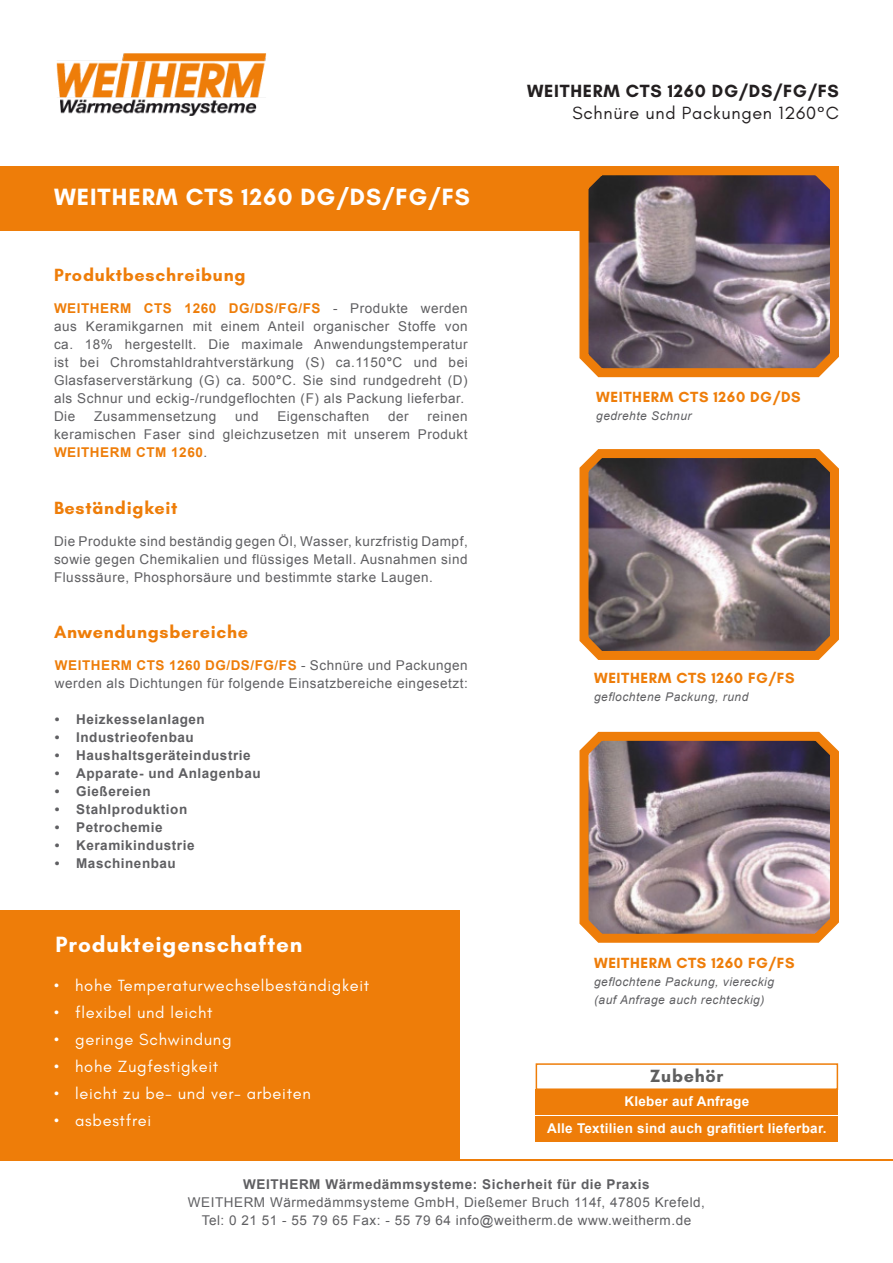
<style>
.page{position:relative;width:893px;height:1263px;background:#fff}
.page>*{position:absolute;margin:0;border:0;box-sizing:border-box;transform-origin:0 0}
.t1{font:700 24px "Glacial Indifference";letter-spacing:.04em;color:#fff}
.t2{font:700 22.5px "Glacial Indifference";letter-spacing:.04em;color:#fff}
.t3{font:700 18px "Glacial Indifference";letter-spacing:.04em;color:#ee7d09}
.t4{font:700 18px "Glacial Indifference";letter-spacing:.04em;color:#231f20}
.t5{font:18px "Glacial Indifference";letter-spacing:.04em;color:#231f20}
.t6{font:700 18px "Glacial Indifference";letter-spacing:.04em;color:#5f5f5f}
.t7{font:16.5px "Glacial Indifference";letter-spacing:.04em;color:#fff}
.t8{font:700 15px "Glacial Indifference";letter-spacing:.04em;color:#ee7d09}
.t9{font:13.5px/18px "Arial";letter-spacing:.04em;color:#5f5f62;text-align:justify}
.t10{font:700 13.5px "Arial";letter-spacing:.04em;color:#5f5f62}
.t11{font:700 13.5px "Arial";letter-spacing:.02em;color:#fff}
.t12{font:italic 12px "Arial";letter-spacing:.04em;color:#5f5f62}
.s1{font-weight:700;color:#ee7d09}
.s2{font-weight:700}
</style>
<div class="page">
<div style="left:0;top:166px;width:839px;height:65px;background:#ee7d09"></div>
<div style="left:0;top:910px;width:459px;height:248px;background:#ee7d09"></div>
<img style="left:56px;top:53px;width:211px;height:63px">
<hr style="left:0;top:1159px;width:893px;height:1px;background:#ee7d09">
<svg style="left:579px;top:175px;width:260px;height:203px;background:#806b6e"></svg>
<div style="left:536px;top:1089px;width:302px;height:26px;background:#ee7d09"></div>
<div style="left:536px;top:1116px;width:302px;height:25px;background:#ee7d09"></div>
<div style="left:536px;top:1063px;width:302px;height:27px;border:2px solid #ee7d09"></div>
<svg style="left:579px;top:449px;width:260px;height:211px;background:#826e66"></svg>
<svg style="left:579px;top:731px;width:260px;height:212px;background:#9f8682"></svg>
<p class="t1" style="left:54px;top:182px;width:417px">WEITHERM CTS 1260 DG/DS/FG/FS</p>
<p class="t3" style="left:54px;top:264px;width:193px">Produktbeschreibung</p>
<p class="t9" style="left:54px;top:300px;width:415px"><span class="s1">WEITHERM CTS 1260 DG/DS/FG/FS</span> - Produkte werden aus Keramikgarnen mit einem Anteil organischer Stoffe von ca. 18% hergestellt. Die maximale Anwendungstemperatur ist bei Chromstahldrahtverstärkung (S) ca.1150<span class="s2">°</span>C und bei Glasfaserverstärkung (G) ca. 500<span class="s2">°</span>C. Sie sind rundgedreht (D) als Schnur und eckig-/rundgeflochten (F) als Packung lieferbar.</p>
<p class="t9" style="left:54px;top:408px;width:23px">Die</p>
<p class="t9" style="left:94px;top:408px;width:124px">Zusammensetzung</p>
<p class="t9" style="left:235px;top:408px;width:25px">und</p>
<p class="t9" style="left:277px;top:408px;width:94px">Eigenschaften</p>
<p class="t9" style="left:388px;top:408px;width:22px">der</p>
<p class="t9" style="left:54px;top:408px;width:415px;text-indent:373px">reinen keramischen Faser sind gleichzusetzen mit unserem Produkt <span class="s1">WEITHERM CTM 1260</span>.</p>
<p class="t3" style="left:54px;top:497px;width:125px">Beständigkeit</p>
<p class="t9" style="left:54px;top:532px;width:415px">Die Produkte sind beständig gegen Öl, Wasser, kurzfristig Dampf, sowie gegen Chemikalien und flüssiges Metall. Ausnahmen sind Flusssäure, Phosphorsäure und bestimmte starke Laugen.</p>
<p class="t3" style="left:54px;top:620px;width:196px">Anwendungsbereiche</p>
<p class="t9" style="left:55px;top:656px;width:414px"><span class="s1">WEITHERM CTS 1260 DG/DS/FG/FS</span> - Schnüre und Packungen werden als Dichtungen für folgende Einsatzbereiche eingesetzt:</p>
<p class="t10" style="left:55px;top:710px;width:151px">• Heizkesselanlagen</p>
<p class="t10" style="left:55px;top:728px;width:140px">• Industrieofenbau</p>
<p class="t10" style="left:55px;top:746px;width:197px">• Haushaltsgeräteindustrie</p>
<p class="t10" style="left:55px;top:764px;width:207px">• Apparate- und Anlagenbau</p>
<p class="t10" style="left:55px;top:782px;width:97px">• Gießereien</p>
<p class="t10" style="left:55px;top:800px;width:134px">• Stahlproduktion</p>
<p class="t10" style="left:55px;top:818px;width:109px">• Petrochemie</p>
<p class="t10" style="left:55px;top:836px;width:141px">• Keramikindustrie</p>
<p class="t10" style="left:55px;top:854px;width:122px">• Maschinenbau</p>
<p class="t2" style="left:56px;top:930px;width:248px">Produkteigenschaften</p>
<p class="t7" style="left:54px;top:976px;width:317px">• hohe Temperaturwechselbeständigkeit</p>
<p class="t7" style="left:54px;top:1003px;width:160px">• flexibel und leicht</p>
<p class="t7" style="left:54px;top:1030px;width:179px">• geringe Schwindung</p>
<p class="t7" style="left:54px;top:1057px;width:166px">• hohe Zugfestigkeit</p>
<p class="t7" style="left:54px;top:1084px;width:258px">• leicht zu be- und ver- arbeiten</p>
<p class="t7" style="left:54px;top:1111px;width:99px">• asbestfrei</p>
<p class="t4" style="left:527px;top:80px;width:313px">WEITHERM CTS 1260 DG/DS/FG/FS</p>
<p class="t5" style="left:572px;top:103px;width:268px">Schnüre und Packungen 1260°C</p>
<p class="t8" style="left:596px;top:388px;width:206px">WEITHERM CTS 1260 DG/DS</p>
<p class="t12" style="left:596px;top:408px;width:97px">gedrehte Schnur</p>
<p class="t8" style="left:594px;top:668px;width:202px">WEITHERM CTS 1260 FG/FS</p>
<p class="t12" style="left:594px;top:689px;width:156px">geflochtene Packung, rund</p>
<p class="t8" style="left:594px;top:954px;width:202px">WEITHERM CTS 1260 FG/FS</p>
<p class="t12" style="left:594px;top:974px;width:181px">geflochtene Packung, viereckig</p>
<p class="t12" style="left:594px;top:992px;width:172px">(auf Anfrage auch rechteckig)</p>
<p class="t6" style="left:650px;top:1064px;width:75px">Zubehör</p>
<p class="t11" style="left:624px;top:1092px;width:126px">Kleber auf Anfrage</p>
<p class="t11" style="left:547px;top:1119px;width:281px">Alle Textilien sind auch grafitiert lieferbar.</p>
<p class="t10" style="left:243px;top:1175px;width:408px">WEITHERM Wärmedämmsysteme: Sicherheit für die Praxis</p>
<p class="t9" style="left:188px;top:1193px;width:519px">WEITHERM Wärmedämmsysteme GmbH, Dießemer Bruch 114f, 47805 Krefeld,</p>
<p class="t9" style="left:202px;top:1211px;width:491px">Tel: 0 21 51 - 55 79 65 Fax: - 55 79 64 info@weitherm.de www.weitherm.de</p>
</div>
